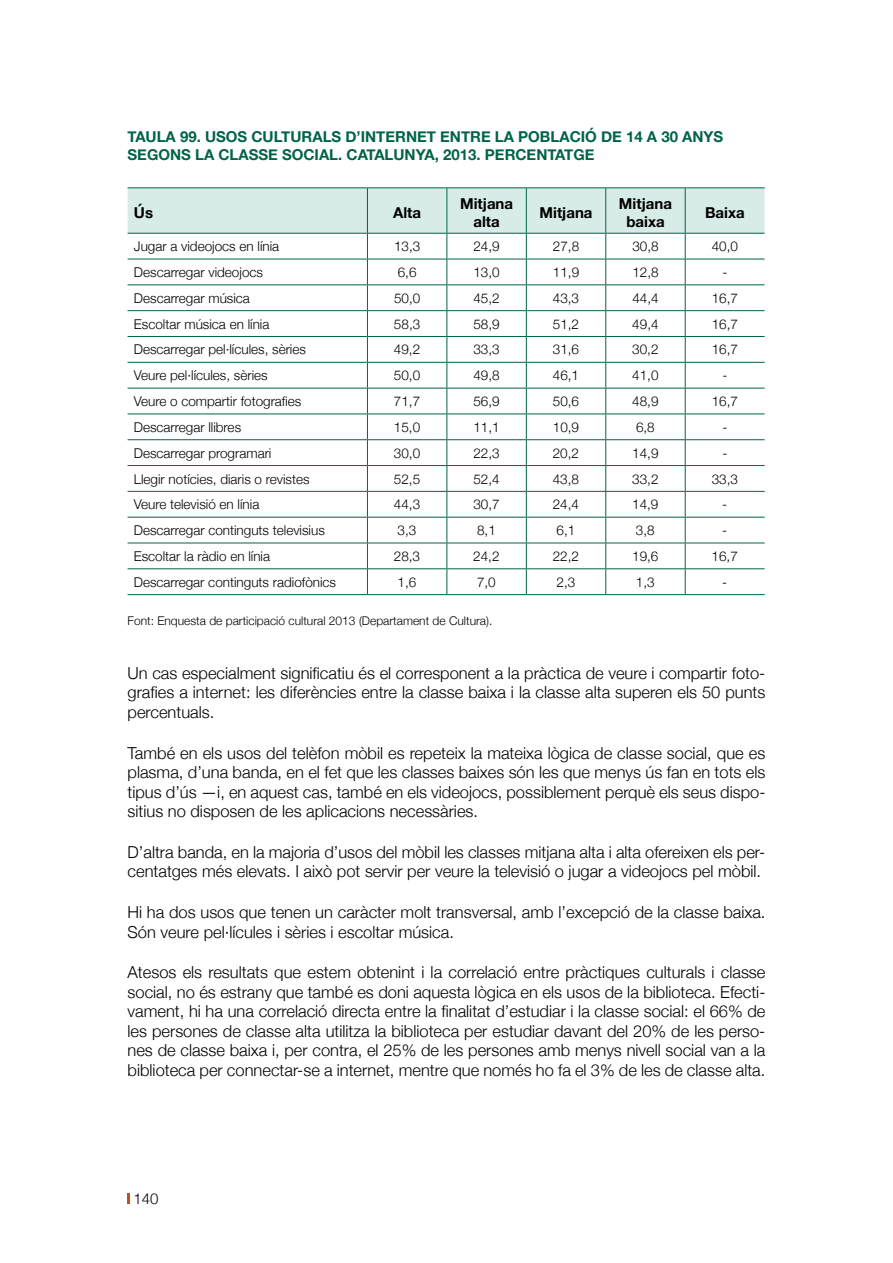
<style>
.page{position:relative;width:893px;height:1263px;background:#fff}
.page>*{position:absolute;margin:0;border:0;box-sizing:border-box;transform-origin:0 0}
.t1{font:300 16.5px/19.5px "Helvetica Neue";color:#000;text-align:justify}
.t2{font:700 15px/18px "Helvetica Neue";color:#006349}
.t3{font:700 15px/18px "Helvetica Neue";color:#000;text-align:center}
.t4{font:300 15px "Helvetica Neue";color:#000}
.t5{font:300 13.5px "Helvetica Neue";color:#000}
.t6{font:300 12px "Helvetica Neue";color:#000}
</style>
<div class="page">
<svg style="left:128px;top:1193px;width:2px;height:11px"></svg>
<hr style="left:128px;top:594px;width:239px;height:1px;background:#006349">
<hr style="left:367px;top:187px;width:80px;height:1px;background:#006349">
<hr style="left:447px;top:187px;width:79px;height:1px;background:#006349">
<hr style="left:526px;top:187px;width:80px;height:1px;background:#006349">
<hr style="left:606px;top:187px;width:79px;height:1px;background:#006349">
<hr style="left:685px;top:187px;width:80px;height:1px;background:#006349">
<svg style="left:128px;top:188px;width:637px;height:406px"></svg>
<hr style="left:367px;top:594px;width:80px;height:1px;background:#006349">
<hr style="left:447px;top:594px;width:79px;height:1px;background:#006349">
<hr style="left:526px;top:594px;width:80px;height:1px;background:#006349">
<hr style="left:606px;top:594px;width:79px;height:1px;background:#006349">
<hr style="left:685px;top:594px;width:80px;height:1px;background:#006349">
<hr style="left:128px;top:187px;width:239px;height:1px;background:#006349">
<hr style="left:367px;top:188px;width:1px;height:45px;background:#006349">
<hr style="left:128px;top:233px;width:239px;height:1px;background:#006349">
<p class="t2" style="left:128px;top:128px;width:597px">TAULA 99. USOS CULTURALS D’INTERNET ENTRE LA POBLACIÓ DE 14 A 30 ANYS<br>SEGONS LA CLASSE SOCIAL. CATALUNYA, 2013. PERCENTATGE</p>
<p class="t3" style="left:134px;top:204px;width:21px">Ús</p>
<p class="t3" style="left:393px;top:204px;width:30px">Alta</p>
<p class="t3" style="left:460px;top:195px;width:55px">Mitjana alta</p>
<p class="t3" style="left:539px;top:204px;width:55px">Mitjana</p>
<p class="t3" style="left:619px;top:195px;width:55px">Mitjana baixa</p>
<p class="t3" style="left:705px;top:204px;width:41px">Baixa</p>
<p class="t5" style="left:134px;top:235px;width:147px">Jugar a videojocs en línia</p>
<p class="t5" style="left:394px;top:235px;width:28px">13,3</p>
<p class="t5" style="left:473px;top:235px;width:28px">24,9</p>
<p class="t5" style="left:553px;top:235px;width:28px">27,8</p>
<p class="t5" style="left:632px;top:235px;width:28px">30,8</p>
<p class="t5" style="left:712px;top:235px;width:28px">40,0</p>
<p class="t5" style="left:134px;top:261px;width:131px">Descarregar videojocs</p>
<p class="t5" style="left:398px;top:261px;width:20px">6,6</p>
<p class="t5" style="left:473px;top:261px;width:28px">13,0</p>
<p class="t5" style="left:553px;top:261px;width:28px">11,9</p>
<p class="t5" style="left:632px;top:261px;width:28px">12,8</p>
<p class="t5" style="left:722px;top:261px;width:6px">-</p>
<p class="t5" style="left:134px;top:287px;width:118px">Descarregar música</p>
<p class="t5" style="left:394px;top:287px;width:28px">50,0</p>
<p class="t5" style="left:473px;top:287px;width:28px">45,2</p>
<p class="t5" style="left:553px;top:287px;width:28px">43,3</p>
<p class="t5" style="left:632px;top:287px;width:28px">44,4</p>
<p class="t5" style="left:712px;top:287px;width:28px">16,7</p>
<p class="t5" style="left:134px;top:313px;width:137px">Escoltar música en línia</p>
<p class="t5" style="left:394px;top:313px;width:28px">58,3</p>
<p class="t5" style="left:473px;top:313px;width:28px">58,9</p>
<p class="t5" style="left:553px;top:313px;width:28px">51,2</p>
<p class="t5" style="left:632px;top:313px;width:28px">49,4</p>
<p class="t5" style="left:712px;top:313px;width:28px">16,7</p>
<p class="t5" style="left:134px;top:339px;width:174px">Descarregar pel·lícules, sèries</p>
<p class="t5" style="left:394px;top:339px;width:28px">49,2</p>
<p class="t5" style="left:473px;top:339px;width:28px">33,3</p>
<p class="t5" style="left:553px;top:339px;width:28px">31,6</p>
<p class="t5" style="left:632px;top:339px;width:28px">30,2</p>
<p class="t5" style="left:712px;top:339px;width:28px">16,7</p>
<p class="t5" style="left:134px;top:364px;width:135px">Veure pel·lícules, sèries</p>
<p class="t5" style="left:394px;top:364px;width:28px">50,0</p>
<p class="t5" style="left:473px;top:364px;width:28px">49,8</p>
<p class="t5" style="left:553px;top:364px;width:28px">46,1</p>
<p class="t5" style="left:632px;top:364px;width:28px">41,0</p>
<p class="t5" style="left:722px;top:364px;width:6px">-</p>
<p class="t5" style="left:134px;top:390px;width:169px">Veure o compartir fotografies</p>
<p class="t5" style="left:394px;top:390px;width:28px">71,7</p>
<p class="t5" style="left:473px;top:390px;width:28px">56,9</p>
<p class="t5" style="left:553px;top:390px;width:28px">50,6</p>
<p class="t5" style="left:632px;top:390px;width:28px">48,9</p>
<p class="t5" style="left:712px;top:390px;width:28px">16,7</p>
<p class="t5" style="left:134px;top:416px;width:109px">Descarregar llibres</p>
<p class="t5" style="left:394px;top:416px;width:28px">15,0</p>
<p class="t5" style="left:473px;top:416px;width:28px">11,1</p>
<p class="t5" style="left:553px;top:416px;width:28px">10,9</p>
<p class="t5" style="left:636px;top:416px;width:20px">6,8</p>
<p class="t5" style="left:722px;top:416px;width:6px">-</p>
<p class="t5" style="left:134px;top:442px;width:139px">Descarregar programari</p>
<p class="t5" style="left:394px;top:442px;width:28px">30,0</p>
<p class="t5" style="left:473px;top:442px;width:28px">22,3</p>
<p class="t5" style="left:553px;top:442px;width:28px">20,2</p>
<p class="t5" style="left:632px;top:442px;width:28px">14,9</p>
<p class="t5" style="left:722px;top:442px;width:6px">-</p>
<p class="t5" style="left:134px;top:468px;width:177px">Llegir notícies, diaris o revistes</p>
<p class="t5" style="left:394px;top:468px;width:28px">52,5</p>
<p class="t5" style="left:473px;top:468px;width:28px">52,4</p>
<p class="t5" style="left:553px;top:468px;width:28px">43,8</p>
<p class="t5" style="left:632px;top:468px;width:28px">33,2</p>
<p class="t5" style="left:712px;top:468px;width:28px">33,3</p>
<p class="t5" style="left:134px;top:494px;width:127px">Veure televisió en línia</p>
<p class="t5" style="left:394px;top:494px;width:28px">44,3</p>
<p class="t5" style="left:473px;top:494px;width:28px">30,7</p>
<p class="t5" style="left:553px;top:494px;width:28px">24,4</p>
<p class="t5" style="left:632px;top:494px;width:28px">14,9</p>
<p class="t5" style="left:722px;top:494px;width:6px">-</p>
<p class="t5" style="left:134px;top:519px;width:193px">Descarregar continguts televisius</p>
<p class="t5" style="left:398px;top:519px;width:20px">3,3</p>
<p class="t5" style="left:477px;top:519px;width:20px">8,1</p>
<p class="t5" style="left:556px;top:519px;width:20px">6,1</p>
<p class="t5" style="left:636px;top:519px;width:20px">3,8</p>
<p class="t5" style="left:722px;top:519px;width:6px">-</p>
<p class="t5" style="left:134px;top:545px;width:138px">Escoltar la ràdio en línia</p>
<p class="t5" style="left:394px;top:545px;width:28px">28,3</p>
<p class="t5" style="left:473px;top:545px;width:28px">24,2</p>
<p class="t5" style="left:553px;top:545px;width:28px">22,2</p>
<p class="t5" style="left:632px;top:545px;width:28px">19,6</p>
<p class="t5" style="left:712px;top:545px;width:28px">16,7</p>
<p class="t5" style="left:134px;top:571px;width:204px">Descarregar continguts radiofònics</p>
<p class="t5" style="left:398px;top:571px;width:20px">1,6</p>
<p class="t5" style="left:477px;top:571px;width:20px">7,0</p>
<p class="t5" style="left:556px;top:571px;width:20px">2,3</p>
<p class="t5" style="left:636px;top:571px;width:20px">1,3</p>
<p class="t5" style="left:722px;top:571px;width:6px">-</p>
<p class="t6" style="left:128px;top:611px;width:366px">Font: Enquesta de participació cultural 2013 (Departament de Cultura).</p>
<p class="t1" style="left:128px;top:662px;width:639px">Un cas especialment significatiu és el corresponent a la pràctica de veure i compartir foto&shy;grafies a internet: les diferències entre la classe baixa i la classe alta superen els 50 punts percentuals.</p>
<p class="t1" style="left:128px;top:742px;width:639px">També en els usos del telèfon mòbil es repeteix la mateixa lògica de classe social, que es plasma, d’una banda, en el fet que les classes baixes són les que menys ús fan en tots els tipus d’ús —i, en aquest cas, també en els videojocs, possiblement perquè els seus dispo&shy;sitius no disposen de les aplicacions necessàries.</p>
<p class="t1" style="left:128px;top:841px;width:639px">D’altra banda, en la majoria d’usos del mòbil les classes mitjana alta i alta ofereixen els per&shy;centatges més elevats. I això pot servir per veure la televisió o jugar a videojocs pel mòbil.</p>
<p class="t1" style="left:128px;top:901px;width:639px">Hi ha dos usos que tenen un caràcter molt transversal, amb l’excepció de la classe baixa.<br>Són veure pel·lícules i sèries i escoltar música.</p>
<p class="t1" style="left:128px;top:961px;width:639px">Atesos els resultats que estem obtenint i la correlació entre pràctiques culturals i classe social, no és estrany que també es doni aquesta lògica en els usos de la biblioteca. Efecti&shy;vament, hi ha una correlació directa entre la finalitat d’estudiar i la classe social: el 66% de les persones de classe alta utilitza la biblioteca per estudiar davant del 20% de les perso&shy;nes de classe baixa i, per contra, el 25% de les persones amb menys nivell social van a la biblioteca per connectar-se a internet, mentre que només ho fa el 3% de les de classe alta.</p>
<p class="t4" style="left:134px;top:1186px;width:27px">140</p>
</div>
